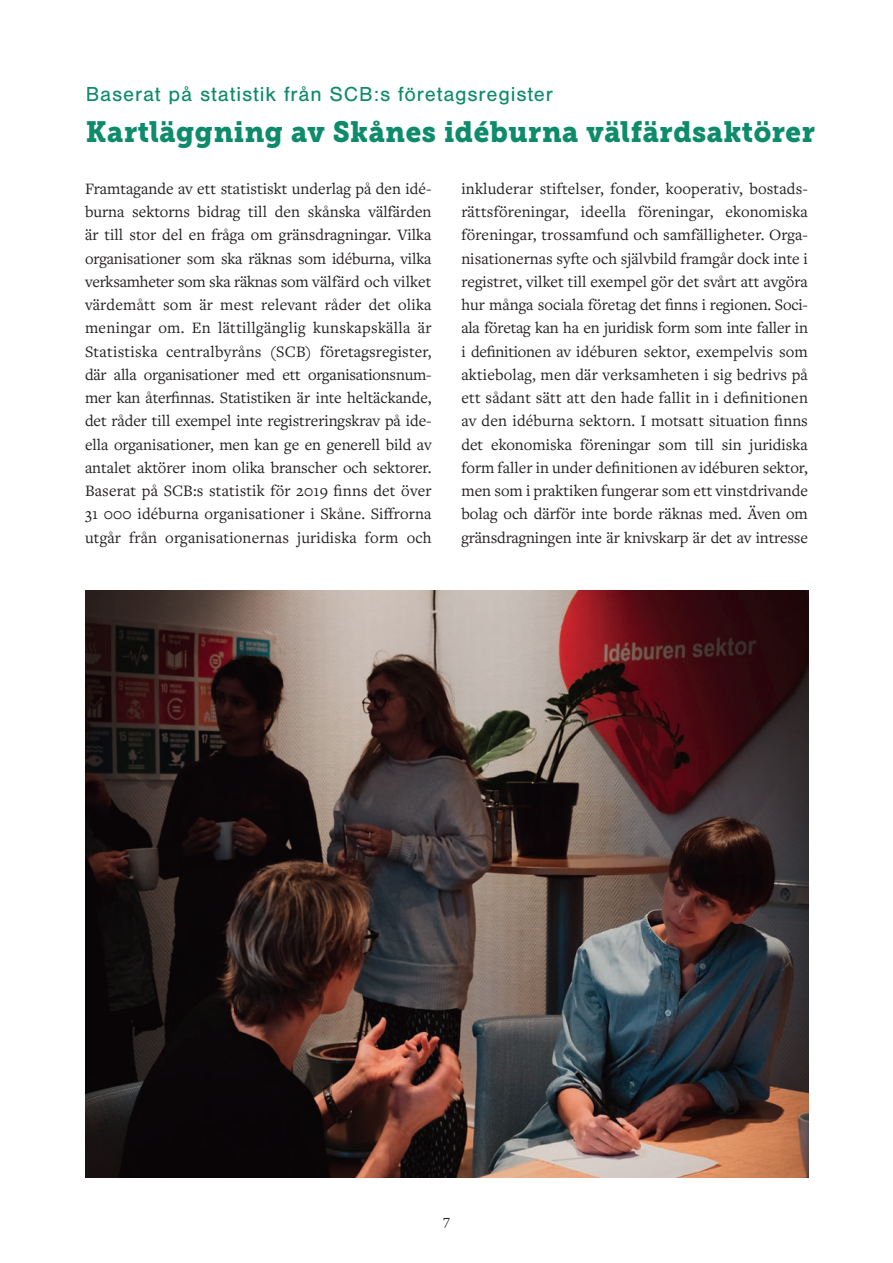
<style>
.page{position:relative;width:893px;height:1263px;background:#fff}
.page>*{position:absolute;margin:0;border:0;box-sizing:border-box;transform-origin:0 0}
.t1{font:29.1px "Museo Slab 900";letter-spacing:.02em;color:#0e8b6b;scale:.95 1}
.t2{font:21px "Nimbus San";letter-spacing:.04em;color:#0e8b6b}
.t3{font:16.5px/23.2px "Freight Text Pro";color:#231f20;text-align:justify}
.t4{font:15px "Freight Text Pro";color:#231f20}
</style>
<div class="page">
<img style="left:85px;top:591px;width:723px;height:586px">
<p class="t2" style="left:86px;top:83px;width:469px">Baserat på statistik från SCB:s företagsregister</p>
<p class="t1" style="left:86px;top:115px;width:769px">Kartläggning av Skånes idéburna välfärdsaktörer</p>
<p class="t3" style="left:85px;top:176px;width:348px">Framtagande av ett statistiskt underlag på den idé&shy;burna sektorns bidrag till den skånska välfärden är till stor del en fråga om gränsdragningar. Vilka organisationer som ska räknas som idéburna, vilka verksamheter som ska räknas som välfärd och vilket värdemått som är mest relevant råder det olika meningar om. En lättillgänglig kunskapskälla är Statistiska centralbyråns (SCB) företagsregister, där alla organisationer med ett organisationsnum&shy;mer kan återfinnas. Statistiken är inte heltäckande, det råder till exempel inte registreringskrav på ide&shy;ella organisationer, men kan ge en generell bild av antalet aktörer inom olika branscher och sektorer.<br>Baserat på SCB:s statistik för 2019 finns det över 31 000 idéburna organisationer i Skåne. Siffrorna utgår från organisationernas juridiska form och</p>
<p class="t3" style="left:461px;top:176px;width:348px">inkluderar stiftelser, fonder, kooperativ, bostads&shy;rättsföreningar, ideella föreningar, ekonomiska föreningar, trossamfund och samfälligheter. Orga&shy;nisationernas syfte och självbild framgår dock inte i registret, vilket till exempel gör det svårt att avgöra hur många sociala företag det finns i regionen. Soci&shy;ala företag kan ha en juridisk form som inte faller in i definitionen av idéburen sektor, exempelvis som aktiebolag, men där verksamheten i sig bedrivs på ett sådant sätt att den hade fallit in i definitionen av den idéburna sektorn. I motsatt situation finns det ekonomiska föreningar som till sin juridiska form faller in under definitionen av idéburen sektor, men som i praktiken fungerar som ett vinstdrivande bolag och därför inte borde räknas med. Även om gränsdragningen inte är knivskarp är det av intresse</p>
<p class="t4" style="left:443px;top:1210px;width:8px">7</p>
</div>
